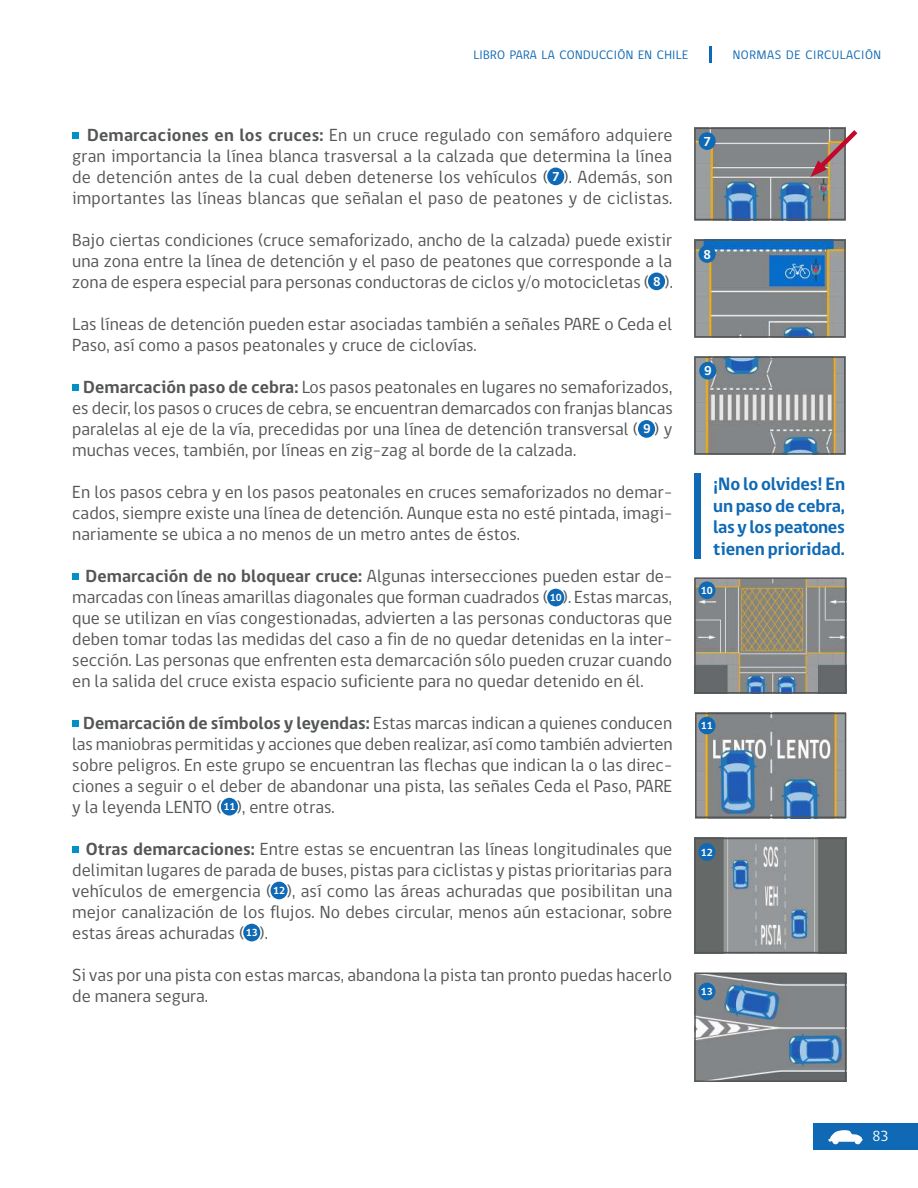
<style>
.page{position:relative;width:918px;height:1188px;background:#fff}
.page>*{position:absolute;margin:0;border:0;box-sizing:border-box;transform-origin:0 0}
.t1{font:700 18.45px/21.5px "gob CL";letter-spacing:-.01em;color:#0f69b4;text-align:justify}
.t2{font:18px/21px "gob CL";color:#545656;text-align:justify}
.t3{font:15px "gob CL";color:#fff}
.t4{font:700 13.35px "gob CL";color:#fff}
.t5{font:12.6px "gob CL";letter-spacing:.03em;color:#0f69b4}
.t6{font:700 10.5px "gob CL";color:#fff}
.s1{font-weight:700}
</style>
<div class="page">
<hr style="left:709px;top:47px;width:3px;height:16px;background:#0f69b4">
<div style="left:813px;top:1123px;width:105px;height:27px;background:#0f69b4"></div>
<svg style="left:828px;top:1130px;width:35px;height:14px"></svg>
<div style="left:694px;top:473px;width:7px;height:85px;background:#0f69b4"></div>
<img style="left:697px;top:359px;width:146px;height:93px">
<div style="left:694px;top:356px;width:152px;height:99px;border:2px solid #545656"></div>
<img style="left:698px;top:716px;width:145px;height:99px">
<div style="left:695px;top:713px;width:151px;height:105px;border:2px solid #545656"></div>
<img style="left:697px;top:580px;width:146px;height:111px">
<div style="left:694px;top:577px;width:152px;height:117px;border:2px solid #545656"></div>
<img style="left:697px;top:841px;width:146px;height:109px">
<div style="left:694px;top:838px;width:152px;height:115px;border:2px solid #545656"></div>
<img style="left:697px;top:976px;width:146px;height:103px">
<div style="left:694px;top:973px;width:152px;height:109px;border:2px solid #545656"></div>
<svg style="left:72px;top:133px;width:6px;height:6px"></svg>
<svg style="left:72px;top:385px;width:6px;height:6px"></svg>
<svg style="left:72px;top:574px;width:6px;height:6px"></svg>
<svg style="left:72px;top:721px;width:6px;height:6px"></svg>
<svg style="left:72px;top:847px;width:6px;height:6px"></svg>
<img style="left:697px;top:131px;width:146px;height:86px">
<img style="left:697px;top:242px;width:146px;height:93px">
<div style="left:694px;top:128px;width:152px;height:92px;border:2px solid #545656"></div>
<div style="left:694px;top:239px;width:152px;height:99px;border:2px solid #545656"></div>
<div style="left:699px;top:132px;width:17px;height:18px;background:#0f69b4;border-radius:50%"></div>
<div style="left:547px;top:168px;width:17px;height:17px;background:#0f69b4;border-radius:50%"></div>
<div style="left:699px;top:245px;width:17px;height:18px;background:#0f69b4;border-radius:50%"></div>
<div style="left:648px;top:273px;width:17px;height:17px;background:#0f69b4;border-radius:50%"></div>
<div style="left:638px;top:420px;width:17px;height:18px;background:#0f69b4;border-radius:50%"></div>
<div style="left:547px;top:589px;width:17px;height:17px;background:#0f69b4;border-radius:50%"></div>
<div style="left:698px;top:717px;width:17px;height:17px;background:#0f69b4;border-radius:50%"></div>
<div style="left:698px;top:843px;width:17px;height:18px;background:#0f69b4;border-radius:50%"></div>
<div style="left:698px;top:983px;width:17px;height:17px;background:#0f69b4;border-radius:50%"></div>
<div style="left:221px;top:798px;width:17px;height:18px;background:#0f69b4;border-radius:50%"></div>
<div style="left:698px;top:581px;width:17px;height:18px;background:#0f69b4;border-radius:50%"></div>
<div style="left:699px;top:362px;width:17px;height:18px;background:#0f69b4;border-radius:50%"></div>
<svg style="left:810px;top:127px;width:48px;height:50px"></svg>
<div style="left:271px;top:882px;width:17px;height:17px;background:#0f69b4;border-radius:50%"></div>
<div style="left:243px;top:924px;width:17px;height:17px;background:#0f69b4;border-radius:50%"></div>
<p class="t5" style="left:473px;top:46px;width:216px">LIBRO PARA LA CONDUCCIÓN EN CHILE</p>
<p class="t5" style="left:733px;top:46px;width:150px">NORMAS DE CIRCULACIÓN</p>
<p class="t2" style="left:72px;top:125px;width:602px;text-indent:15px"><span class="s1">Demarcaciones en los cruces:</span> En un cruce regulado con semáforo adquiere gran importancia la línea blanca trasversal a la calzada que determina la línea de detención antes de la cual deben detenerse los vehículos ( ). Además, son importantes las líneas blancas que señalan el paso de peatones y de ciclistas.</p>
<p class="t2" style="left:72px;top:230px;width:602px">Bajo ciertas condiciones (cruce semaforizado, ancho de la calzada) puede existir una zona entre la línea de detención y el paso de peatones que corresponde a la zona de espera especial para personas conductoras de ciclos y/o motocicletas ( ).</p>
<p class="t2" style="left:72px;top:314px;width:601px">Las líneas de detención pueden estar asociadas también a señales PARE o Ceda el<br>Paso, así como a pasos peatonales y cruce de ciclovías.</p>
<p class="t2" style="left:72px;top:377px;width:602px;text-indent:11px"><span class="s1">Demarcación paso de cebra:</span> Los pasos peatonales en lugares no semaforizados, es decir, los pasos o cruces de cebra, se encuentran demarcados con franjas blancas paralelas al eje de la vía, precedidas por una línea de detención transversal ( ) y muchas veces, también, por líneas en zig-zag al borde de la calzada.</p>
<p class="t2" style="left:72px;top:482px;width:602px">En los pasos cebra y en los pasos peatonales en cruces semaforizados no demar&shy;cados, siempre existe una línea de detención. Aunque esta no esté pintada, imagi&shy;nariamente se ubica a no menos de un metro antes de éstos.</p>
<p class="t2" style="left:72px;top:566px;width:602px;text-indent:13px"><span class="s1">Demarcación de no bloquear cruce:</span> Algunas intersecciones pueden estar de&shy;marcadas con líneas amarillas diagonales que forman cuadrados ( ). Estas marcas, que se utilizan en vías congestionadas, advierten a las personas conductoras que deben tomar todas las medidas del caso a fin de no quedar detenidas en la inter&shy;sección. Las personas que enfrenten esta demarcación sólo pueden cruzar cuando en la salida del cruce exista espacio suficiente para no quedar detenido en él.</p>
<p class="t2" style="left:72px;top:713px;width:602px;text-indent:11px"><span class="s1">Demarcación de símbolos y leyendas:</span> Estas marcas indican a quienes conducen las maniobras permitidas y acciones que deben realizar, así como también advierten sobre peligros. En este grupo se encuentran las flechas que indican la o las direc&shy;ciones a seguir o el deber de abandonar una pista, las señales Ceda el Paso, PARE y la leyenda LENTO ( ), entre otras.</p>
<p class="t2" style="left:72px;top:839px;width:602px;text-indent:14px"><span class="s1">Otras demarcaciones:</span> Entre estas se encuentran las líneas longitudinales que delimitan lugares de parada de buses, pistas para ciclistas y pistas prioritarias para vehículos de emergencia ( ), así como las áreas achuradas que posibilitan una mejor canalización de los flujos. No debes circular, menos aún estacionar, sobre estas áreas achuradas ( ).</p>
<p class="t2" style="left:72px;top:965px;width:601px">Si vas por una pista con estas marcas, abandona la pista tan pronto puedas hacerlo de manera segura.</p>
<p class="t4" style="left:552px;top:167px;width:9px">7</p>
<p class="t4" style="left:653px;top:272px;width:9px">8</p>
<p class="t4" style="left:643px;top:420px;width:9px">9</p>
<p class="t6" style="left:550px;top:590px;width:14px">10</p>
<p class="t6" style="left:223px;top:800px;width:14px">11</p>
<p class="t6" style="left:273px;top:883px;width:14px">12</p>
<p class="t6" style="left:246px;top:925px;width:14px">13</p>
<p class="t4" style="left:704px;top:132px;width:9px">7</p>
<p class="t4" style="left:704px;top:245px;width:9px">8</p>
<p class="t4" style="left:704px;top:362px;width:9px">9</p>
<p class="t1" style="left:713px;top:474px;width:133px">¡No lo olvides! En un paso de cebra, las y los peatones tienen prioridad.</p>
<p class="t6" style="left:701px;top:583px;width:14px">10</p>
<p class="t6" style="left:701px;top:718px;width:14px">11</p>
<p class="t6" style="left:701px;top:845px;width:14px">12</p>
<p class="t6" style="left:701px;top:984px;width:14px">13</p>
<p class="t3" style="left:872px;top:1126px;width:18px">83</p>
</div>
